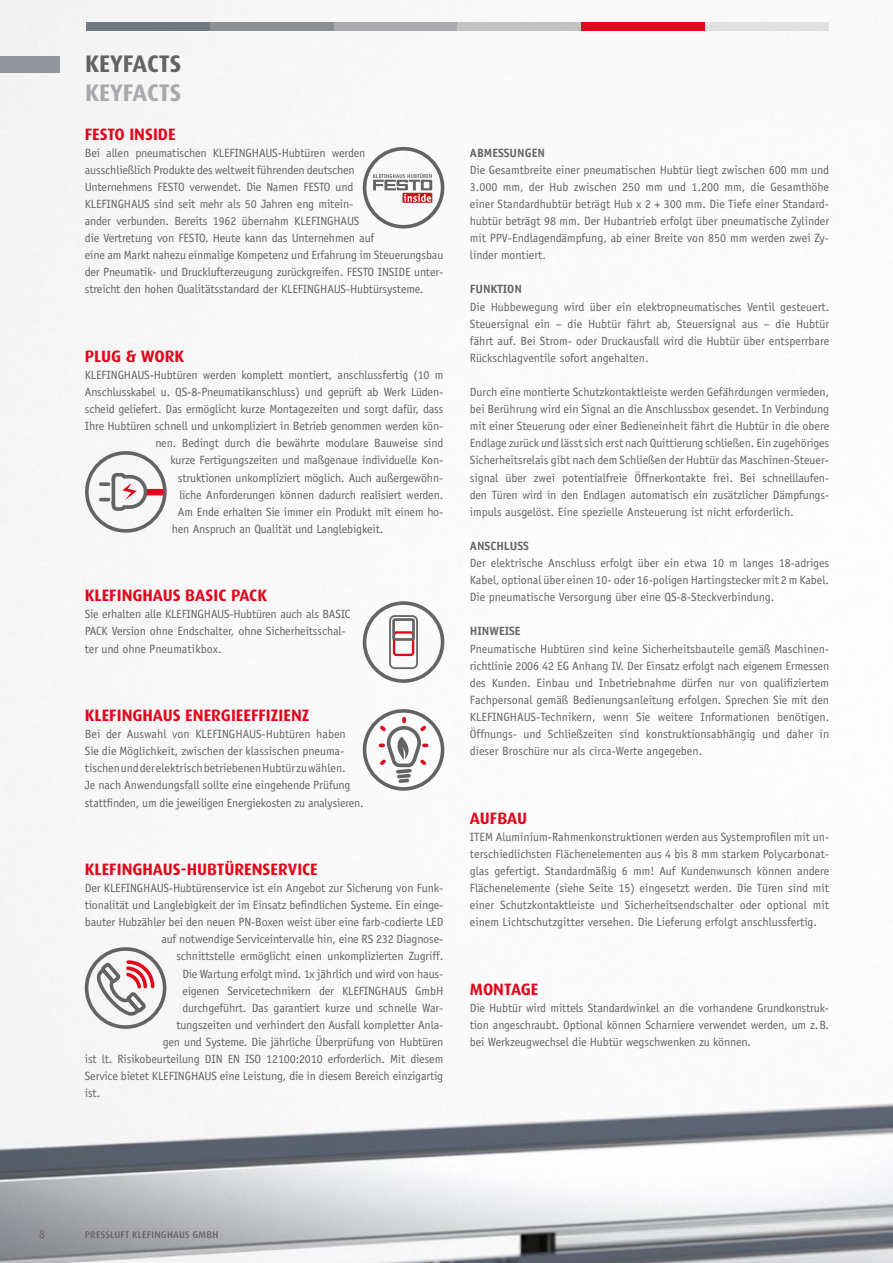
<style>
.page{position:relative;width:893px;height:1263px;background:#fff}
.page>*{position:absolute;margin:0;border:0;box-sizing:border-box;transform-origin:0 0}
.t1{font:700 24px "Dax";color:#646363}
.t2{font:700 24px "Dax";color:#a7a9ac}
.t3{font:700 16.5px "Dax";color:#e3061b}
.t4{font:12px/17.1px "Officina Sans Std";letter-spacing:-.01em;color:#646363;text-align:justify}
.t5{font:700 12px "Officina Sans Std";color:#646363}
.t6{font:500 9.75px "Dax";letter-spacing:.025em;color:#646363}
</style>
<div class="page">
<img style="left:0;top:0;width:893px;height:1263px">
<div style="left:147px;top:489px;width:15px;height:6px;background:#e3061b"></div>
<svg style="left:101px;top:471px;width:48px;height:42px"></svg>
<div style="left:85px;top:451px;width:82px;height:82px;border:4px solid #646363;border-radius:50%"></div>
<svg style="left:94px;top:958px;width:62px;height:57px"></svg>
<div style="left:85px;top:947px;width:81px;height:82px;border:4px solid #646363;border-radius:50%"></div>
<svg style="left:377px;top:719px;width:52px;height:66px"></svg>
<div style="left:363px;top:709px;width:81px;height:82px;border:4px solid #646363;border-radius:50%"></div>
<svg style="left:373px;top:173px;width:59px;height:30px"></svg>
<div style="left:363px;top:147px;width:81px;height:82px;border:4px solid #646363;border-radius:50%"></div>
<svg style="left:363px;top:601px;width:81px;height:82px"></svg>
<div style="left:393px;top:631px;width:21px;height:25px;border:2px solid #e3061b;border-radius:2px"></div>
<div style="left:392px;top:618px;width:23px;height:23px;border:3px solid #646567"></div>
<div style="left:389px;top:615px;width:29px;height:54px;border:2px solid #646567;border-radius:5px"></div>
<div style="left:0;top:56px;width:60px;height:16px;background:#92969a"></div>
<div style="left:86px;top:22px;width:124px;height:9px;background:#72797e"></div>
<div style="left:210px;top:22px;width:124px;height:9px;background:#8c9094"></div>
<div style="left:334px;top:22px;width:123px;height:9px;background:#a7a9ac"></div>
<div style="left:457px;top:22px;width:124px;height:9px;background:#c3c3c6"></div>
<div style="left:581px;top:22px;width:124px;height:9px;background:#e30621"></div>
<div style="left:705px;top:22px;width:124px;height:9px;background:#e0e0e2"></div>
<h1 class="t1" style="left:85px;top:51px;width:98px">KEYFACTS</h1>
<h1 class="t2" style="left:85px;top:79px;width:98px">KEYFACTS</h1>
<h2 class="t3" style="left:85px;top:124px;width:92px">FESTO INSIDE</h2>
<p class="t4" style="left:85px;top:144px;width:360px;text-align:left">Bei allen pneumatischen KLEFINGHAUS-Hubtüren werden<br>ausschließlich Produkte des weltweit führenden deutschen<br>Unternehmens FESTO verwendet. Die Namen FESTO und<br>KLEFINGHAUS sind seit mehr als 50 Jahren eng mitein-<br>ander verbunden. Bereits 1962 übernahm KLEFINGHAUS<br>die Vertretung von FESTO. Heute kann das Unternehmen auf<br>eine am Markt nahezu einmalige Kompetenz und Erfahrung im Steuerungsbau der Pneumatik- und Drucklufterzeugung zurückgreifen. FESTO INSIDE unter&shy;streicht den hohen Qualitätsstandard der KLEFINGHAUS-Hubtürsysteme.</p>
<h2 class="t3" style="left:85px;top:347px;width:101px">PLUG &amp; WORK</h2>
<p class="t4" style="left:85px;top:366px;width:360px">KLEFINGHAUS-Hubtüren werden komplett montiert, anschlussfertig (10 m</p>
<p class="t4" style="left:85px;top:383px;width:360px">Anschlusskabel u. QS-8-Pneumatikanschluss) und geprüft ab Werk Lüden-</p>
<p class="t4" style="left:85px;top:401px;width:360px">scheid geliefert. Das ermöglicht kurze Montagezeiten und sorgt dafür, dass</p>
<p class="t4" style="left:85px;top:418px;width:360px">Ihre Hubtüren schnell und unkompliziert in Betrieb genommen werden kön-</p>
<p class="t4" style="left:155px;top:435px;width:290px">nen. Bedingt durch die bewährte modulare Bauweise sind</p>
<p class="t4" style="left:170px;top:452px;width:275px">kurze Fertigungszeiten und maßgenaue individuelle Kon-</p>
<p class="t4" style="left:178px;top:469px;width:267px">struktionen unkompliziert möglich. Auch außergewöhn-</p>
<p class="t4" style="left:179px;top:486px;width:265px">liche Anforderungen können dadurch realisiert werden.</p>
<p class="t4" style="left:178px;top:503px;width:267px">Am Ende erhalten Sie immer ein Produkt mit einem ho-</p>
<p class="t4" style="left:172px;top:520px;width:213px">hen Anspruch an Qualität und Langlebigkeit.</p>
<h2 class="t3" style="left:85px;top:586px;width:184px">KLEFINGHAUS BASIC PACK</h2>
<p class="t4" style="left:85px;top:606px;width:267px;text-align:left">Sie erhalten alle KLEFINGHAUS-Hubtüren auch als BASIC<br>PACK Version ohne Endschalter, ohne Sicherheitsschal&shy;ter und ohne Pneumatikbox.</p>
<h2 class="t3" style="left:85px;top:706px;width:226px">KLEFINGHAUS ENERGIEEFFIZIENZ</h2>
<p class="t4" style="left:85px;top:725px;width:281px;text-align:left">Bei der Auswahl von KLEFINGHAUS-Hubtüren haben<br>Sie die Möglichkeit, zwischen der klassischen pneuma&shy;tischen und der elektrisch betriebenen Hubtür zu wählen.<br>Je nach Anwendungsfall sollte eine eingehende Prüfung stattfinden, um die jeweiligen Energiekosten zu analysieren.</p>
<h2 class="t3" style="left:85px;top:860px;width:235px">KLEFINGHAUS-HUBTÜRENSERVICE</h2>
<p class="t4" style="left:85px;top:879px;width:360px">Der KLEFINGHAUS-Hubtürenservice ist ein Angebot zur Sicherung von Funk-</p>
<p class="t4" style="left:85px;top:896px;width:360px">tionalität und Langlebigkeit der im Einsatz befindlichen Systeme. Ein einge-</p>
<p class="t4" style="left:85px;top:914px;width:360px">bauter Hubzähler bei den neuen PN-Boxen weist über eine farb-codierte LED</p>
<p class="t4" style="left:161px;top:931px;width:283px">auf notwendige Serviceintervalle hin, eine RS 232 Diagnose-</p>
<p class="t4" style="left:176px;top:948px;width:269px">schnittstelle ermöglicht einen unkomplizierten Zugriff.</p>
<p class="t4" style="left:182px;top:965px;width:262px">Die Wartung erfolgt mind. 1x jährlich und wird von haus-</p>
<p class="t4" style="left:182px;top:982px;width:262px">eigenen Servicetechnikern der KLEFINGHAUS GmbH</p>
<p class="t4" style="left:182px;top:999px;width:262px">durchgeführt. Das garantiert kurze und schnelle War-</p>
<p class="t4" style="left:176px;top:1016px;width:269px">tungszeiten und verhindert den Ausfall kompletter Anla-</p>
<p class="t4" style="left:163px;top:1033px;width:282px">gen und Systeme. Die jährliche Überprüfung von Hubtüren</p>
<p class="t4" style="left:85px;top:1050px;width:360px">ist lt. Risikobeurteilung DIN EN ISO 12100:2010 erforderlich. Mit diesem</p>
<p class="t4" style="left:85px;top:1067px;width:360px">Service bietet KLEFINGHAUS eine Leistung, die in diesem Bereich einzigartig</p>
<p class="t4" style="left:85px;top:1085px;width:17px">ist.</p>
<p class="t5" style="left:470px;top:145px;width:77px">ABMESSUNGEN</p>
<p class="t4" style="left:470px;top:161px;width:361px">Die Gesamtbreite einer pneumatischen Hubtür liegt zwischen 600 mm und 3.000 mm, der Hub zwischen 250 mm und 1.200 mm, die Gesamthöhe einer Standardhubtür beträgt Hub x 2 + 300 mm. Die Tiefe einer Standard&shy;hubtür beträgt 98 mm. Der Hubantrieb erfolgt über pneumatische Zylinder mit PPV-Endlagendämpfung, ab einer Breite von 850 mm werden zwei Zy&shy;linder montiert.</p>
<p class="t5" style="left:470px;top:282px;width:54px">FUNKTION</p>
<p class="t4" style="left:470px;top:298px;width:361px">Die Hubbewegung wird über ein elektropneumatisches Ventil gesteuert.<br>Steuersignal ein – die Hubtür fährt ab, Steuersignal aus – die Hubtür fährt auf. Bei Strom- oder Druckausfall wird die Hubtür über entsperrbare Rückschlagventile sofort angehalten.</p>
<p class="t4" style="left:470px;top:383px;width:361px">Durch eine montierte Schutzkontaktleiste werden Gefährdungen vermieden, bei Berührung wird ein Signal an die Anschlussbox gesendet. In Verbindung mit einer Steuerung oder einer Bedieneinheit fährt die Hubtür in die obere Endlage zurück und lässt sich erst nach Quittierung schließen. Ein zugehöriges Sicherheitsrelais gibt nach dem Schließen der Hubtür das Maschinen-Steuer&shy;signal über zwei potentialfreie Öffnerkontakte frei. Bei schnelllaufen&shy;den Türen wird in den Endlagen automatisch ein zusätzlicher Dämpfungs&shy;impuls ausgelöst. Eine spezielle Ansteuerung ist nicht erforderlich.</p>
<p class="t5" style="left:470px;top:538px;width:61px">ANSCHLUSS</p>
<p class="t4" style="left:470px;top:554px;width:361px">Der elektrische Anschluss erfolgt über ein etwa 10 m langes 18-adriges Kabel, optional über einen 10- oder 16-poligen Hartingstecker mit 2 m Kabel.<br>Die pneumatische Versorgung über eine QS-8-Steckverbindung.</p>
<p class="t5" style="left:470px;top:624px;width:52px">HINWEISE</p>
<p class="t4" style="left:470px;top:640px;width:361px">Pneumatische Hubtüren sind keine Sicherheitsbauteile gemäß Maschinen&shy;richtlinie 2006 42 EG Anhang IV. Der Einsatz erfolgt nach eigenem Ermessen des Kunden. Einbau und Inbetriebnahme dürfen nur von qualifiziertem Fachpersonal gemäß Bedienungsanleitung erfolgen. Sprechen Sie mit den KLEFINGHAUS-Technikern, wenn Sie weitere Informationen benötigen.<br>Öffnungs- und Schließzeiten sind konstruktionsabhängig und daher in dieser Broschüre nur als circa-Werte angegeben.</p>
<h2 class="t3" style="left:470px;top:808px;width:59px">AUFBAU</h2>
<p class="t4" style="left:470px;top:828px;width:361px">ITEM Aluminium-Rahmenkonstruktionen werden aus Systemprofilen mit un&shy;terschiedlichsten Flächenelementen aus 4 bis 8 mm starkem Polycarbonat&shy;glas gefertigt. Standardmäßig 6 mm! Auf Kundenwunsch können andere Flächenelemente (siehe Seite 15) eingesetzt werden. Die Türen sind mit einer Schutzkontaktleiste und Sicherheitsendschalter oder optional mit einem Lichtschutzgitter versehen. Die Lieferung erfolgt anschlussfertig.</p>
<h2 class="t3" style="left:470px;top:979px;width:70px">MONTAGE</h2>
<p class="t4" style="left:470px;top:999px;width:361px">Die Hubtür wird mittels Standardwinkel an die vorhandene Grundkonstruk&shy;tion angeschraubt. Optional können Scharniere verwendet werden, um z.B. bei Werkzeugwechsel die Hubtür wegschwenken zu können.</p>
<p class="t4" style="left:39px;top:1226px;width:7px">8</p>
<p class="t6" style="left:85px;top:1229px;width:135px">PRESSLUFT KLEFINGHAUS GMBH</p>
</div>
